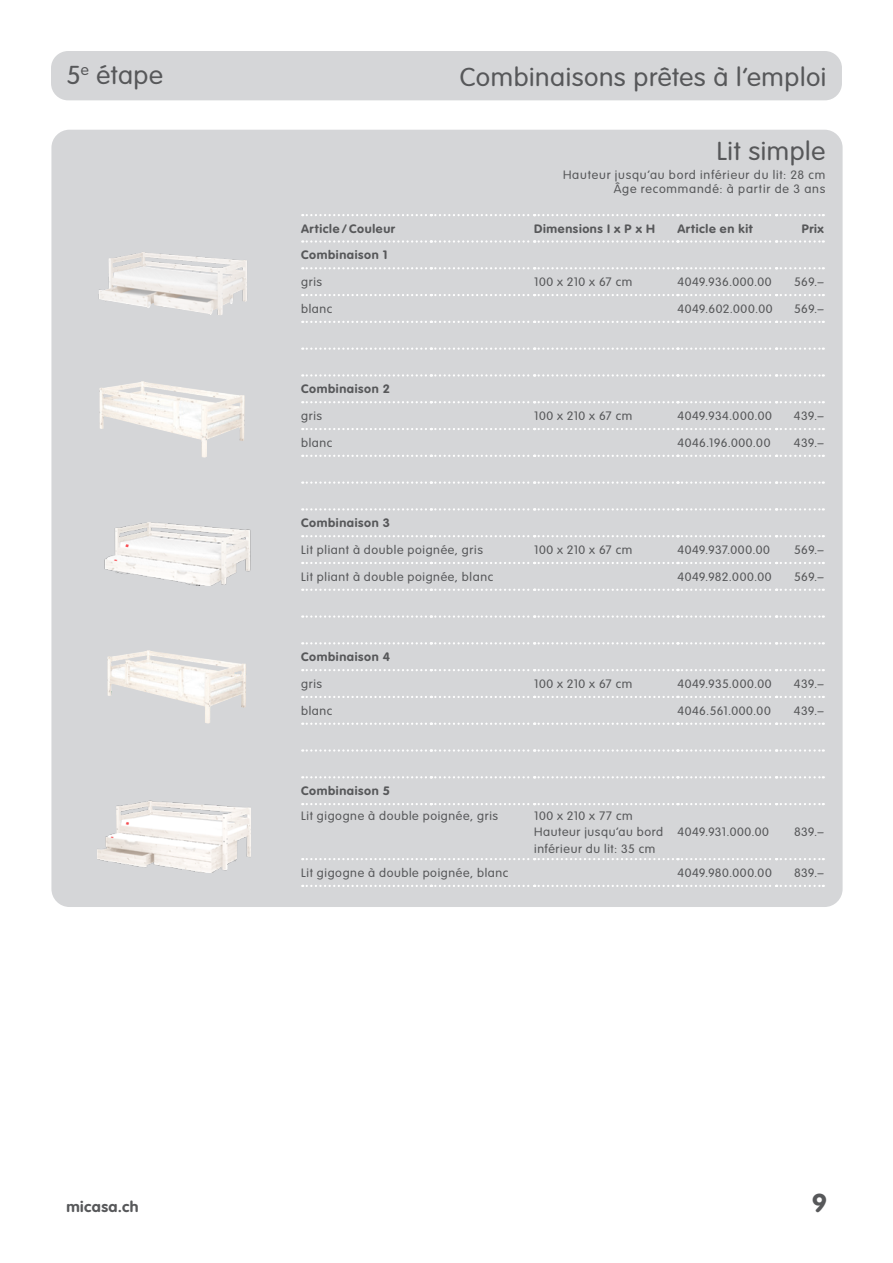
<style>
.page{position:relative;width:893px;height:1263px;background:#fff}
.page>*{position:absolute;margin:0;border:0;box-sizing:border-box;transform-origin:0 0}
.t1{font:300 25.5px "VAG Rounded Std";letter-spacing:.02em;color:#57585a;scale:1.05 1}
.t2{font:700 25.5px "VAG Rounded Std";color:#57585a;scale:1.05 1}
.t3{font:700 15px "VAG Rounded Std";letter-spacing:.03em;color:#57585a;scale:1.05 1}
.t4{font:300 12px/16.5px "VAG Rounded Std";letter-spacing:.05em;color:#57585a;scale:1.05 1}
.t5{font:700 12px "VAG Rounded Std";letter-spacing:.05em;color:#57585a;scale:1.05 1}
</style>
<div class="page">
<div style="left:51px;top:130px;width:792px;height:777px;background:#d5d6d8;border-radius:18px"></div>
<svg style="left:302px;top:240px;width:522px;height:3px"></svg>
<svg style="left:302px;top:214px;width:522px;height:2px"></svg>
<svg style="left:302px;top:267px;width:522px;height:2px"></svg>
<svg style="left:302px;top:294px;width:522px;height:2px"></svg>
<svg style="left:302px;top:321px;width:522px;height:2px"></svg>
<svg style="left:302px;top:347px;width:522px;height:3px"></svg>
<svg style="left:302px;top:374px;width:522px;height:3px"></svg>
<svg style="left:302px;top:401px;width:522px;height:2px"></svg>
<svg style="left:302px;top:428px;width:522px;height:2px"></svg>
<svg style="left:302px;top:455px;width:522px;height:2px"></svg>
<svg style="left:302px;top:481px;width:522px;height:3px"></svg>
<svg style="left:302px;top:508px;width:522px;height:2px"></svg>
<svg style="left:302px;top:535px;width:522px;height:2px"></svg>
<svg style="left:302px;top:562px;width:522px;height:2px"></svg>
<svg style="left:302px;top:589px;width:522px;height:2px"></svg>
<svg style="left:302px;top:615px;width:522px;height:3px"></svg>
<svg style="left:302px;top:642px;width:522px;height:2px"></svg>
<svg style="left:302px;top:669px;width:522px;height:2px"></svg>
<svg style="left:302px;top:696px;width:522px;height:2px"></svg>
<svg style="left:302px;top:723px;width:522px;height:2px"></svg>
<svg style="left:302px;top:749px;width:522px;height:3px"></svg>
<svg style="left:302px;top:776px;width:522px;height:2px"></svg>
<svg style="left:302px;top:803px;width:522px;height:2px"></svg>
<svg style="left:302px;top:858px;width:522px;height:2px"></svg>
<svg style="left:302px;top:885px;width:522px;height:2px"></svg>
<div style="left:51px;top:51px;width:791px;height:49px;background:#d5d6d8;border-radius:17px"></div>
<img style="left:99px;top:252px;width:148px;height:63px">
<img style="left:105px;top:522px;width:145px;height:64px">
<img style="left:107px;top:650px;width:139px;height:74px">
<img style="left:97px;top:801px;width:154px;height:72px">
<img style="left:99px;top:381px;width:146px;height:77px">
<h1 class="t1" style="left:66px;top:60px;width:94px">5<sup>e</sup> étape</h1>
<h1 class="t1" style="left:460px;top:62px;width:350px">Combinaisons prêtes à l’emploi</h1>
<h1 class="t1" style="left:717px;top:136px;width:105px">Lit simple</h1>
<p class="t4" style="left:563px;top:169px;width:251px;line-height:13.5px;text-align:right">Hauteur jusqu’au bord inférieur du lit: 28 cm<br>Âge recommandé: à partir de 3 ans</p>
<p class="t5" style="left:301px;top:222px;width:91px">Article / Couleur</p>
<p class="t5" style="left:534px;top:222px;width:117px">Dimensions I x P x H</p>
<p class="t5" style="left:677px;top:222px;width:73px">Article en kit</p>
<p class="t5" style="left:802px;top:222px;width:23px">Prix</p>
<p class="t5" style="left:301px;top:248px;width:84px">Combinaison 1</p>
<p class="t4" style="left:301px;top:274px;width:22px">gris</p>
<p class="t4" style="left:534px;top:274px;width:95px">100 x 210 x 67 cm</p>
<p class="t4" style="left:677px;top:274px;width:91px">4049.936.000.00</p>
<p class="t4" style="left:794px;top:274px;width:30px">569.–</p>
<p class="t4" style="left:301px;top:301px;width:31px">blanc</p>
<p class="t4" style="left:677px;top:301px;width:92px">4049.602.000.00</p>
<p class="t4" style="left:794px;top:301px;width:30px">569.–</p>
<p class="t5" style="left:301px;top:382px;width:86px">Combinaison 2</p>
<p class="t4" style="left:301px;top:408px;width:22px">gris</p>
<p class="t4" style="left:534px;top:408px;width:95px">100 x 210 x 67 cm</p>
<p class="t4" style="left:677px;top:408px;width:91px">4049.934.000.00</p>
<p class="t4" style="left:794px;top:408px;width:30px">439.–</p>
<p class="t4" style="left:301px;top:435px;width:31px">blanc</p>
<p class="t4" style="left:677px;top:435px;width:90px">4046.196.000.00</p>
<p class="t4" style="left:794px;top:435px;width:30px">439.–</p>
<p class="t5" style="left:301px;top:516px;width:86px">Combinaison 3</p>
<p class="t4" style="left:301px;top:542px;width:175px">Lit pliant à double poignée, gris</p>
<p class="t4" style="left:534px;top:542px;width:95px">100 x 210 x 67 cm</p>
<p class="t4" style="left:677px;top:542px;width:90px">4049.937.000.00</p>
<p class="t4" style="left:794px;top:542px;width:30px">569.–</p>
<p class="t4" style="left:301px;top:569px;width:185px">Lit pliant à double poignée, blanc</p>
<p class="t4" style="left:677px;top:569px;width:91px">4049.982.000.00</p>
<p class="t4" style="left:794px;top:569px;width:30px">569.–</p>
<p class="t5" style="left:301px;top:650px;width:86px">Combinaison 4</p>
<p class="t4" style="left:301px;top:676px;width:22px">gris</p>
<p class="t4" style="left:534px;top:676px;width:95px">100 x 210 x 67 cm</p>
<p class="t4" style="left:677px;top:676px;width:91px">4049.935.000.00</p>
<p class="t4" style="left:794px;top:676px;width:30px">439.–</p>
<p class="t4" style="left:301px;top:703px;width:31px">blanc</p>
<p class="t4" style="left:677px;top:703px;width:90px">4046.561.000.00</p>
<p class="t4" style="left:794px;top:703px;width:30px">439.–</p>
<p class="t5" style="left:301px;top:784px;width:86px">Combinaison 5</p>
<p class="t4" style="left:301px;top:808px;width:189px">Lit gigogne à double poignée, gris</p>
<p class="t4" style="left:534px;top:808px;width:124px">100 x 210 x 77 cm<br>Hauteur jusqu’au bord inférieur du lit: 35 cm</p>
<p class="t4" style="left:677px;top:824px;width:89px">4049.931.000.00</p>
<p class="t4" style="left:794px;top:824px;width:30px">839.–</p>
<p class="t4" style="left:301px;top:865px;width:199px">Lit gigogne à double poignée, blanc</p>
<p class="t4" style="left:677px;top:865px;width:91px">4049.980.000.00</p>
<p class="t4" style="left:794px;top:865px;width:30px">839.–</p>
<p class="t3" style="left:66px;top:1198px;width:70px">micasa.ch</p>
<h1 class="t2" style="left:812px;top:1188px;width:16px">9</h1>
</div>
